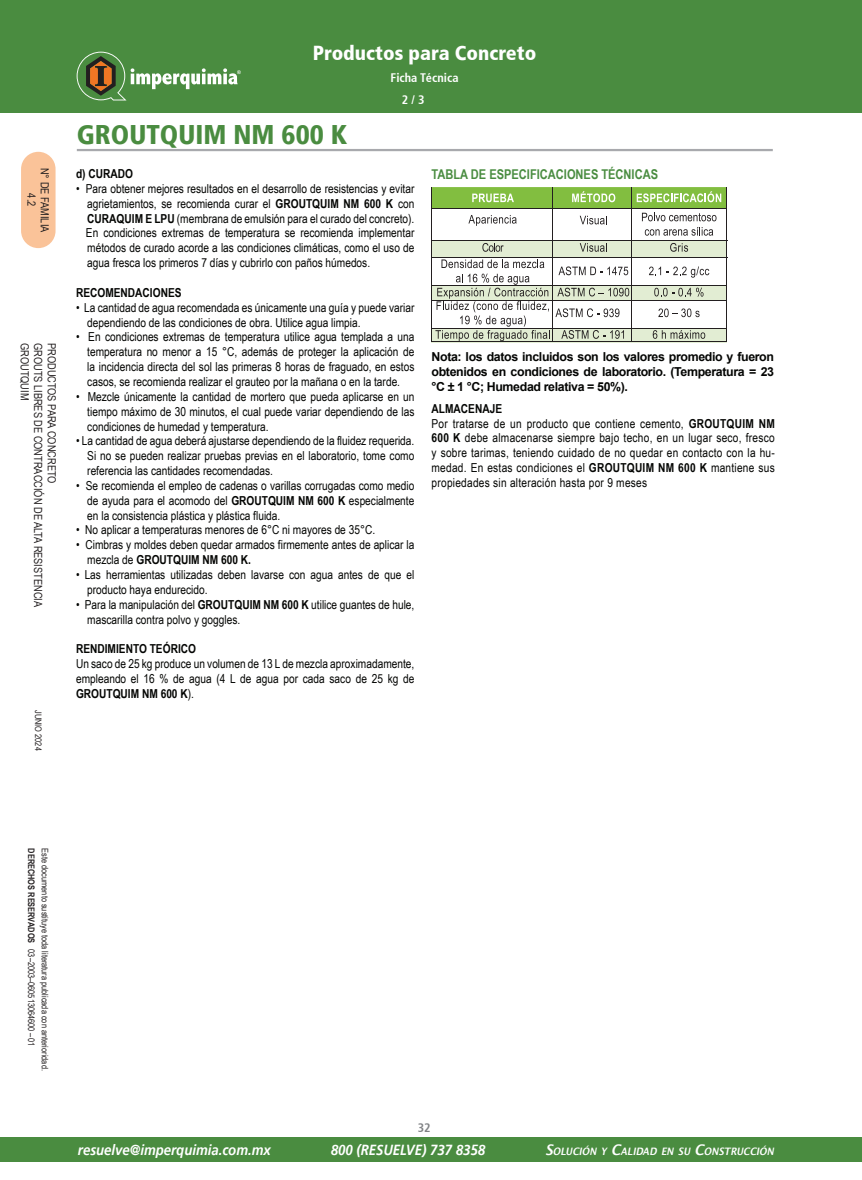
<style>
.page{position:relative;width:862px;height:1180px;background:#fff}
.page>*{position:absolute;margin:0;border:0;box-sizing:border-box;transform-origin:0 0}
.Nombre_Producto{font:900 condensed 27px "Frutiger 77";color:#4a8c40}
.t1{font:900 condensed 20.25px "Frutiger 77";color:#fff}
.t2{font:italic 700 14.62px "Frutiger 66";color:#fff;scale:.9 1}
.t3{font:700 13.5px "Arial Narrow";color:#498c40}
.Texto_con_Bullets{font:12.38px/14.8px "Arial Narrow";color:#040503;text-align:justify}
.t4{font:700 12.38px/14.8px "Arial";letter-spacing:-.03em;color:#040503;text-align:justify}
.Texto_con_Bullets-2{font:700 12.38px "Arial Narrow";color:#040503}
.t5{font:700 condensed 12.38px "Frutiger 67";color:#fff}
.t6{font:700 condensed 12.38px "Frutiger 67";color:#808285}
.t7{font:11.25px/13.5px "Arial Narrow";color:#231f20;text-align:center}
.t8{font:italic 10.35px "Lucida Becker Sans Demi";color:#fff;scale:.9 1}
.t9{font:9px/13.5px "Arial Narrow";color:#231f20}
.t10{font:700 9px "Arial Narrow";color:#231f20}
.s1{font-weight:700}
.s2{font-size:14.62px}
</style>
<div class="page">
<div style="left:21px;top:152px;width:34px;height:96px;background:#fac399;border-radius:17px"></div>
<hr style="left:861px;top:0;width:1px;height:113px;background:#4a8c40">
<div style="left:0;top:0;width:861px;height:113px;background:#4a8c40"></div>
<div style="left:0;top:1137px;width:861px;height:25px;background:#4a8c40"></div>
<svg style="left:77px;top:52px;width:164px;height:48px"></svg>
<hr style="left:77px;top:149px;width:695px;height:2px;background:#a8a9ad">
<div style="left:431px;top:328px;width:295px;height:14px;background:#e2edd3"></div>
<svg style="left:561px;top:330px;width:62px;height:9px"></svg>
<svg style="left:652px;top:330px;width:52px;height:9px"></svg>
<div style="left:431px;top:240px;width:295px;height:16px;background:#e2edd3"></div>
<div style="left:431px;top:286px;width:295px;height:14px;background:#e2edd3"></div>
<hr style="left:431px;top:187px;width:1px;height:155px;background:#231f20">
<hr style="left:552px;top:187px;width:1px;height:155px;background:#231f20">
<hr style="left:726px;top:187px;width:1px;height:155px;background:#231f20">
<hr style="left:631px;top:187px;width:1px;height:155px;background:#231f20">
<hr style="left:431px;top:240px;width:295px;height:1px;background:#231f20">
<hr style="left:431px;top:257px;width:295px;height:1px;background:#231f20">
<hr style="left:431px;top:285px;width:295px;height:1px;background:#231f20">
<hr style="left:431px;top:300px;width:295px;height:1px;background:#231f20">
<hr style="left:431px;top:328px;width:295px;height:1px;background:#231f20">
<hr style="left:431px;top:341px;width:295px;height:1px;background:#231f20">
<svg style="left:482px;top:243px;width:21px;height:9px"></svg>
<svg style="left:670px;top:243px;width:17px;height:9px"></svg>
<svg style="left:441px;top:259px;width:103px;height:9px"></svg>
<svg style="left:649px;top:267px;width:11px;height:8px"></svg>
<svg style="left:666px;top:266px;width:43px;height:12px"></svg>
<svg style="left:557px;top:288px;width:72px;height:8px"></svg>
<svg style="left:558px;top:266px;width:70px;height:9px"></svg>
<svg style="left:579px;top:243px;width:26px;height:9px"></svg>
<svg style="left:432px;top:187px;width:294px;height:49px"></svg>
<svg style="left:654px;top:288px;width:49px;height:9px"></svg>
<svg style="left:435px;top:274px;width:114px;height:67px"></svg>
<svg style="left:555px;top:308px;width:64px;height:9px"></svg>
<svg style="left:658px;top:308px;width:41px;height:9px"></svg>
<p class="t7" style="left:52px;top:168px;width:66px;rotate:90deg">N° DE FAMILIA<br>4.2</p>
<p class="t7" style="left:32px;top:343px;width:59px;rotate:90deg">GROUTQUIM</p>
<p class="t7" style="left:45px;top:343px;width:266px;rotate:90deg">GROUTS LIBRES DE CONTRACCIÓN DE ALTA RESISTENCIA</p>
<p class="t7" style="left:59px;top:343px;width:142px;rotate:90deg">PRODUCTOS PARA CONCRETO</p>
<p class="t9" style="left:45px;top:710px;width:42px;rotate:90deg">JUNIO 2024</p>
<h2 class="t1" style="left:313px;top:41px;width:225px">Productos para Concreto</h2>
<p class="t5" style="left:390px;top:71px;width:69px">Ficha Técnica</p>
<p class="Nombre_Producto" style="left:77px;top:119px;width:272px">GROUTQUIM NM 600 K</p>
<p class="t5" style="left:402px;top:92px;width:24px">2 / 3</p>
<p class="Texto_con_Bullets-2" style="left:76px;top:164px;width:58px">d) CURADO</p>
<p class="Texto_con_Bullets" style="left:87px;top:181px;width:328px;text-indent:-11px">• Para obtener mejores resultados en el desarrollo de resistencias y evitar agrietamientos, se recomienda curar el <span class="s1">GROUTQUIM NM 600 K</span> con <span class="s1">CURAQUIM E LPU</span> (membrana de emulsión para el curado del concreto).</p>
<p class="Texto_con_Bullets" style="left:86px;top:225px;width:330px">En condiciones extremas de temperatura se recomienda implementar métodos de curado acorde a las condiciones climáticas, como el uso de agua fresca los primeros 7 días y cubrirlo con paños húmedos.</p>
<p class="Texto_con_Bullets-2" style="left:76px;top:283px;width:107px">RECOMENDACIONES</p>
<p class="Texto_con_Bullets" style="left:87px;top:299px;width:328px;text-indent:-11px">• La cantidad de agua recomendada es únicamente una guía y puede variar dependiendo de las condiciones de obra. Utilice agua limpia.</p>
<p class="Texto_con_Bullets" style="left:87px;top:329px;width:328px;text-indent:-11px">• En condiciones extremas de temperatura utilice agua templada a una temperatura no menor a 15 °C, además de proteger la aplicación de la incidencia directa del sol las primeras 8 horas de fraguado, en estos casos, se recomienda realizar el grauteo por la mañana o en la tarde.</p>
<p class="Texto_con_Bullets" style="left:87px;top:389px;width:328px;text-indent:-11px">• Mezcle únicamente la cantidad de mortero que pueda aplicarse en un tiempo máximo de 30 minutos, el cual puede variar dependiendo de las condiciones de humedad y temperatura.</p>
<p class="Texto_con_Bullets" style="left:87px;top:433px;width:328px;text-indent:-11px">• La cantidad de agua deberá ajustarse dependiendo de la fluidez requerida.<br>Si no se pueden realizar pruebas previas en el laboratorio, tome como referencia las cantidades recomendadas.</p>
<p class="Texto_con_Bullets" style="left:87px;top:478px;width:328px;text-indent:-11px">• Se recomienda el empleo de cadenas o varillas corrugadas como medio de ayuda para el acomodo del <span class="s1">GROUTQUIM NM 600 K</span> especialmente en la consistencia plástica y plástica fluida.</p>
<p class="Texto_con_Bullets" style="left:76px;top:522px;width:300px">• No aplicar a temperaturas menores de 6°C ni mayores de 35°C.</p>
<p class="Texto_con_Bullets" style="left:87px;top:537px;width:328px;text-indent:-11px">• Cimbras y moldes deben quedar armados firmemente antes de aplicar la mezcla de <span class="s1">GROUTQUIM NM 600 K.</span></p>
<p class="Texto_con_Bullets" style="left:87px;top:567px;width:328px;text-indent:-11px">• Las herramientas utilizadas deben lavarse con agua antes de que el producto haya endurecido.</p>
<p class="Texto_con_Bullets" style="left:87px;top:596px;width:328px;text-indent:-11px">• Para la manipulación del <span class="s1">GROUTQUIM NM 600 K</span> utilice guantes de hule, mascarilla contra polvo y goggles.</p>
<p class="Texto_con_Bullets-2" style="left:76px;top:640px;width:121px">RENDIMIENTO TEÓRICO</p>
<p class="Texto_con_Bullets" style="left:76px;top:656px;width:339px">Un saco de 25 kg produce un volumen de 13 L de mezcla aproximadamente, empleando el 16 % de agua (4 L de agua por cada saco de 25 kg de <span class="s1">GROUTQUIM NM 600 K</span>).</p>
<p class="t3" style="left:431px;top:164px;width:228px">TABLA DE ESPECIFICACIONES TÉCNICAS</p>
<p class="t4" style="left:431px;top:349px;width:344px">Nota: los datos incluidos son los valores promedio y fueron obtenidos en condiciones de laboratorio. (Temperatura = 23 °C ± 1 °C; Humedad relativa = 50%).</p>
<p class="Texto_con_Bullets-2" style="left:431px;top:399px;width:72px">ALMACENAJE</p>
<p class="Texto_con_Bullets" style="left:431px;top:415px;width:344px">Por tratarse de un producto que contiene cemento, <span class="s1">GROUTQUIM NM 600 K</span> debe almacenarse siempre bajo techo, en un lugar seco, fresco y sobre tarimas, teniendo cuidado de no quedar en contacto con la hu&shy;medad. En estas condiciones el <span class="s1">GROUTQUIM NM 600 K</span> mantiene sus propiedades sin alteración hasta por 9 meses</p>
<p class="t10" style="left:38px;top:848px;width:96px;rotate:90deg">DERECHOS RESERVADOS</p>
<p class="t9" style="left:52px;top:949px;width:123px;text-indent:-101px;rotate:90deg">Este documento sustituye toda literatura publicada con anterioridad.<br>03–2003–060513064600 – 01</p>
<p class="t6" style="left:417px;top:1121px;width:14px">32</p>
<p class="t2" style="left:78px;top:1141px;width:216px">resuelve@imperquimia.com.mx</p>
<p class="t2" style="left:330px;top:1141px;width:173px">800 (RESUELVE) 737 8358</p>
<p class="t8" style="left:544px;top:1145px;width:255px"><span class="s2">S</span>OLUCIÓN Y <span class="s2">C</span>ALIDAD EN SU <span class="s2">C</span>ONSTRUCCIÓN</p>
</div>
